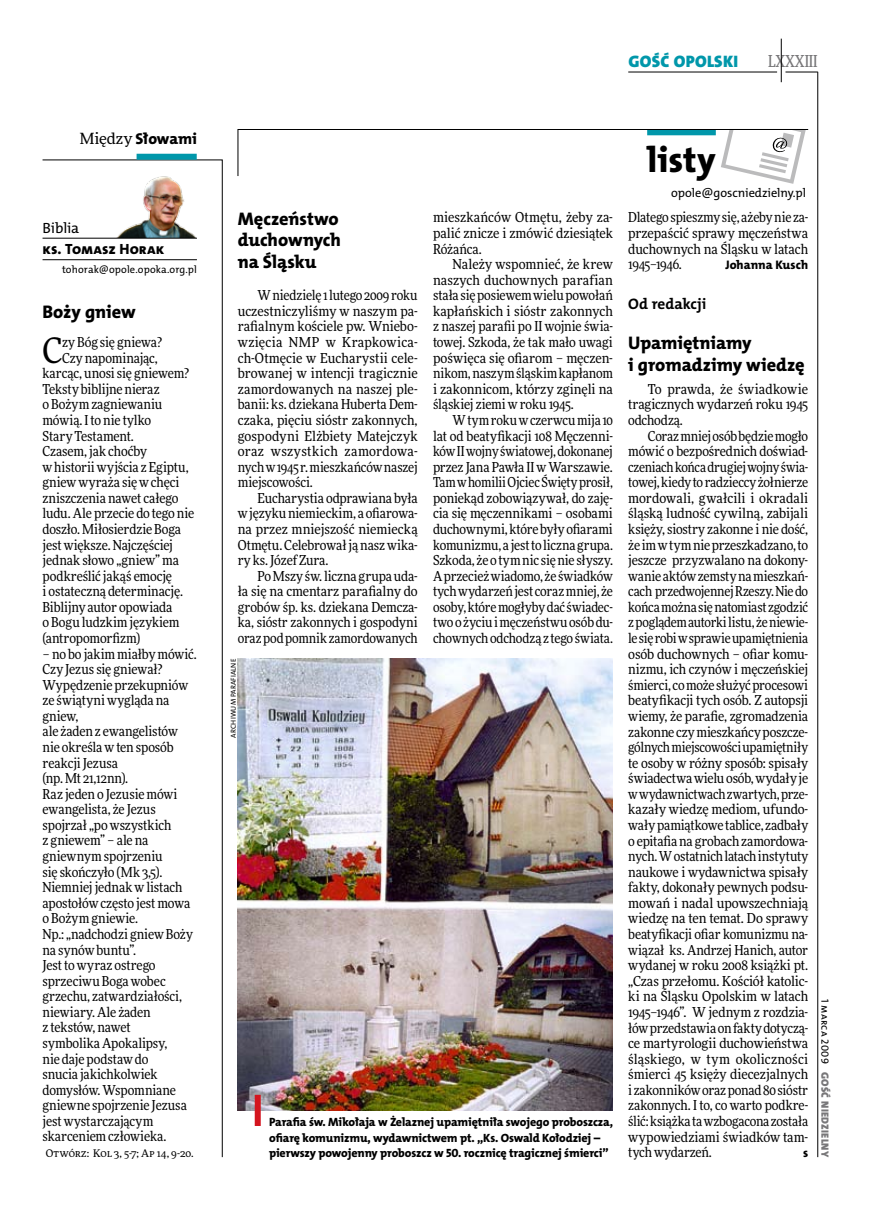
<style>
.page{position:relative;width:872px;height:1221px;background:#fff}
.page>*{position:absolute;margin:0;border:0;box-sizing:border-box;transform-origin:0 0}
.t1{font:36px "The Mix HP8 Ex Bld";color:#000}
.t2{font:35.25px "Freeday Narrow News";color:#000}
.t3{font:18.3px/21.6px "The Mix HP8 Ex Bld";color:#000}
.t4{font:18.3px/21.6px "The Mix HP8 Ex Bld";letter-spacing:.02em;color:#000}
.t5{font:16.65px "The Mix HP9 Blk";letter-spacing:.02em;color:#0097aa}
.t6{font:500 16.5px "Freeday Narrow";letter-spacing:-.01em;color:#787779;scale:.9 1}
.t7{font:15.75px "The Mix HP8 Ex Bld";color:#000}
.t8{font:15.3px "The Mix HP7 Bld";color:#000}
.t9{font:14.85px "The Mix HP8 Ex Bld";color:#000}
.t10{font:14.85px "The Mix HP5 Plain";color:#000}
.t11{font:13.8px/15.6px "Freeday Narrow News";letter-spacing:-.005em;color:#000;text-align:justify}
.t12{font:12.45px "The Mix HP5 Plain";letter-spacing:-.005em;color:#000}
.t13{font:12.45px "The Mix HP8 Ex Bld";letter-spacing:.005em;color:#000}
.t14{font:12px/15.6px "The Mix HP8 Ex Bld";letter-spacing:-.01em;color:#000}
.t15{font:10.5px "The Mix HP5 Plain";letter-spacing:.01em;color:#000}
.t16{font:10.5px "Freeday News";letter-spacing:.01em;color:#000}
.t17{font:10.5px "The Mix HP9 Blk";letter-spacing:.025em;color:#787779}
.t18{font:7.2px "The Mix HP5 Plain";letter-spacing:.015em;color:#000}
.s1{font-family:"Freeday News";font-size:15.45px}
</style>
<div class="page">
<hr style="left:817px;top:72px;width:1px;height:1084px;background:#000">
<hr style="left:781px;top:39px;width:1px;height:43px;background:#000">
<hr style="left:785px;top:72px;width:32px;height:1px;background:#000">
<hr style="left:628px;top:72px;width:149px;height:1px;background:#000">
<svg style="left:42px;top:159px;width:181px;height:998px"></svg>
<div style="left:137px;top:154px;width:60px;height:6px;background:#0097aa"></div>
<svg style="left:237px;top:129px;width:571px;height:55px"></svg>
<img style="left:238px;top:658px;width:375px;height:452px">
<div style="left:255px;top:1094px;width:6px;height:31px;background:#d4151f"></div>
<p class="t7" style="left:80px;top:128px;width:118px"><span class="s1">Między</span> Słowami</p>
<p class="t10" style="left:43px;top:219px;width:38px">Biblia</p>
<p class="t9" style="left:43px;top:239px;width:123px">ks. Tomasz Horak</p>
<p class="t15" style="left:62px;top:262px;width:136px">tohorak@opole.opoka.org.pl</p>
<h3 class="t3" style="left:43px;top:301px;width:95px">Boży gniew</h3>
<h2 class="t2" style="left:43px;top:328px;width:21px">C</h2>
<p class="t11" style="left:62px;top:334px;width:101px">zy Bóg się gniewa?</p>
<p class="t11" style="left:62px;top:350px;width:97px">Czy napominając,</p>
<p class="t11" style="left:43px;top:365px;width:148px">karcąc, unosi się gniewem?</p>
<p class="t11" style="left:43px;top:381px;width:119px">Teksty biblijne nieraz</p>
<p class="t11" style="left:43px;top:396px;width:121px">o Bożym zagniewaniu</p>
<p class="t11" style="left:43px;top:412px;width:110px">mówią. I to nie tylko</p>
<p class="t11" style="left:43px;top:427px;width:93px">Stary Testament.</p>
<p class="t11" style="left:43px;top:443px;width:106px">Czasem, jak choćby</p>
<p class="t11" style="left:43px;top:459px;width:148px">w historii wyjścia z Egiptu,</p>
<p class="t11" style="left:43px;top:474px;width:138px">gniew wyraża się w chęci</p>
<p class="t11" style="left:43px;top:490px;width:137px">zniszczenia nawet całego</p>
<p class="t11" style="left:43px;top:505px;width:153px">ludu. Ale przecie do tego nie</p>
<p class="t11" style="left:43px;top:521px;width:140px">doszło. Miłosierdzie Boga</p>
<p class="t11" style="left:43px;top:536px;width:132px">jest większe. Najczęściej</p>
<p class="t11" style="left:43px;top:552px;width:138px">jednak słowo „gniew” ma</p>
<p class="t11" style="left:43px;top:568px;width:131px">podkreślić jakąś emocję</p>
<p class="t11" style="left:43px;top:583px;width:142px">i ostateczną determinację.</p>
<p class="t11" style="left:43px;top:599px;width:131px">Biblijny autor opowiada</p>
<p class="t11" style="left:43px;top:614px;width:138px">o Bogu ludzkim językiem</p>
<p class="t11" style="left:43px;top:630px;width:99px">(antropomorfizm)</p>
<p class="t11" style="left:43px;top:645px;width:156px;text-align:left">– no bo jakim miałby mówić.<br>Czy Jezus się gniewał?<br>Wypędzenie przekupniów ze świątyni wygląda na gniew,<br>ale żaden z ewangelistów nie określa w ten sposób reakcji Jezusa<br>(np. Mt 21,12nn).<br>Raz jeden o Jezusie mówi ewangelista, że Jezus spojrzał „po wszystkich<br>z gniewem” – ale na gniewnym spojrzeniu<br>się skończyło (Mk 3,5).<br>Niemniej jednak w listach apostołów często jest mowa o Bożym gniewie.<br>Np.: „nadchodzi gniew Boży na synów buntu”.<br>Jest to wyraz ostrego sprzeciwu Boga wobec grzechu, zatwardziałości, niewiary. Ale żaden<br>z tekstów, nawet<br>symbolika Apokalipsy,<br>nie daje podstaw do<br>snucia jakichkolwiek domysłów. Wspomniane gniewne spojrzenie Jezusa jest wystarczającym skarceniem człowieka.</p>
<p class="t16" style="left:46px;top:1146px;width:149px">Otwórz: Kol 3, 5-7; Ap 14, 9-20.</p>
<p class="t5" style="left:628px;top:50px;width:111px">GOŚĆ OPOLSKI</p>
<p class="t6" style="left:768px;top:50px;width:57px">LXXXIII</p>
<h3 class="t3" style="left:238px;top:208px;width:105px">Męczeństwo duchownych na Śląsku</h3>
<p class="t11" style="left:238px;top:287px;width:181px;text-indent:20px">Wniedzielę 1 lutego 2009 roku uczestniczyliśmy w naszym pa&shy;rafialnym kościele pw. Wniebo&shy;wzięcia NMP w Krapkowica&shy;ch-Otmęcie w Eucharystii cele&shy;browanej w intencji tragicznie zamordowanych na naszej ple&shy;banii: ks. dziekana Huberta Dem&shy;czaka, pięciu sióstr zakonnych, gospodyni Elżbiety Matejczyk oraz wszystkich zamordowa&shy;nych w1945 r. mieszkańców naszej miejscowości.</p>
<p class="t11" style="left:238px;top:490px;width:181px;text-indent:20px">Eucharystia odprawiana była wjęzyku niemieckim, a ofiarowa&shy;na przez mniejszość niemiecką Otmętu. Celebrował ją nasz wika&shy;ry ks. Józef Zura.</p>
<p class="t11" style="left:238px;top:568px;width:181px;text-indent:20px">Po Mszy św. liczna grupa uda&shy;ła się na cmentarz parafialny do grobów śp. ks. dziekana Demcza&shy;ka, sióstr zakonnych i gospodyni oraz pod pomnik zamordowanych</p>
<p class="t18" style="left:229px;top:737px;width:80px;rotate:-90deg">archiwum parafialne</p>
<p class="t11" style="left:433px;top:209px;width:181px">mieszkańców Otmętu, żeby za&shy;palić znicze i zmówić dziesiątek Różańca.</p>
<p class="t11" style="left:433px;top:256px;width:181px;text-indent:20px">Należy wspomnieć, że krew naszych duchownych parafian stała się posiewem wielu powołań kapłańskich i sióstr zakonnych z naszej parafii po II wojnie świa&shy;towej. Szkoda, że tak mało uwagi poświęca się ofiarom – męczen&shy;nikom, naszym śląskim kapłanom i zakonnicom, którzy zginęli na śląskiej ziemi w roku 1945.</p>
<p class="t11" style="left:433px;top:412px;width:181px;text-indent:20px">Wtym roku wczerwcu mija 10 lat od beatyfikacji 108 Męczenni&shy;ków II wojny światowej, dokonanej przez Jana Pawła II w Warszawie.<br>Tam whomilii Ojciec Święty prosił, poniekąd zobowiązywał, do zaję&shy;cia się męczennikami – osobami duchownymi, które były ofiarami komunizmu, a jest to liczna grupa.<br>Szkoda, że o tym nic się nie słyszy.<br>Aprzecież wiadomo, że świadków tych wydarzeń jest coraz mniej, że osoby, które mogłyby dać świadec&shy;two ożyciu imęczeństwu osób du&shy;chownych odchodzą z tego świata.</p>
<p class="t14" style="left:269px;top:1114px;width:345px">Parafia św. Mikołaja w Żelaznej upamiętniła swojego proboszcza, ofiarę komunizmu, wydawnictwem pt. „Ks. Oswald Kołodziej – pierwszy powojenny proboszcz w 50. rocznicę tragicznej śmierci”</p>
<h1 class="t1" style="left:647px;top:136px;width:70px">listy</h1>
<p class="t12" style="left:671px;top:184px;width:136px">opole@goscniedzielny.pl</p>
<p class="t11" style="left:628px;top:209px;width:181px">Dlatego spieszmy się, ażeby nie za&shy;przepaścić sprawy męczeństwa duchownych na Śląsku w latach 1945–1946.</p>
<p class="t13" style="left:725px;top:257px;width:84px">Johanna Kusch</p>
<p class="t8" style="left:628px;top:294px;width:80px">Od redakcji</p>
<h3 class="t4" style="left:628px;top:332px;width:178px">Upamiętniamy<br>i gromadzimy wiedzę</h3>
<p class="t11" style="left:628px;top:381px;width:181px;text-indent:20px">To prawda, że świadkowie tragicznych wydarzeń roku 1945 odchodzą.</p>
<p class="t11" style="left:628px;top:427px;width:181px;text-indent:20px">Coraz mniej osób będzie mogło mówić o bezpośrednich doświad&shy;czeniach końca drugiej wojny świa&shy;towej, kiedy to radzieccy żołnierze mordowali, gwałcili i okradali śląską ludność cywilną, zabijali księży, siostry zakonne i nie dość, że im wtym nie przeszkadzano, to jeszcze przyzwalano na dokony&shy;wanie aktów zemsty na mieszkań&shy;cach przedwojennej Rzeszy. Nie do końca można się natomiast zgodzić zpoglądem autorki listu, że niewie&shy;le się robi wsprawie upamiętnienia osób duchownych – ofiar komu&shy;nizmu, ich czynów i męczeńskiej śmierci, co może służyć procesowi beatyfikacji tych osób. Z autopsji wiemy, że parafie, zgromadzenia zakonne czy mieszkańcy poszcze&shy;gólnych miejscowości upamiętniły te osoby w różny sposób: spisały świadectwa wielu osób, wydały je wwydawnictwach zwartych, prze&shy;kazały wiedzę mediom, ufundo&shy;wały pamiątkowe tablice, zadbały o epitafia na grobach zamordowa&shy;nych. Wostatnich latach instytuty naukowe i wydawnictwa spisały fakty, dokonały pewnych podsu&shy;mowań i nadal upowszechniają wiedzę na ten temat. Do sprawy beatyfikacji ofiar komunizmu na&shy;wiązał ks. Andrzej Hanich, autor wydanej w roku 2008 książki pt. „Czas przełomu. Kościół katolic&shy;ki na Śląsku Opolskim w latach 1945–1946”. W jednym z rozdzia&shy;łów przedstawia on fakty dotyczą&shy;ce martyrologii duchowieństwa śląskiego, w tym okoliczności śmierci 45 księży diecezjalnych i zakonników oraz ponad 80 sióstr zakonnych. I to, co warto podkre&shy;ślić: książka ta wzbogacona została wypowiedziami świadków tam&shy;tych wydarzeń.</p>
<p class="t13" style="left:803px;top:1144px;width:7px">s</p>
<p class="t15" style="left:832px;top:998px;width:66px;rotate:90deg">1 marca 2009</p>
<p class="t17" style="left:832px;top:1071px;width:87px;rotate:90deg">GOŚĆ NIEDZIELNY</p>
</div>
